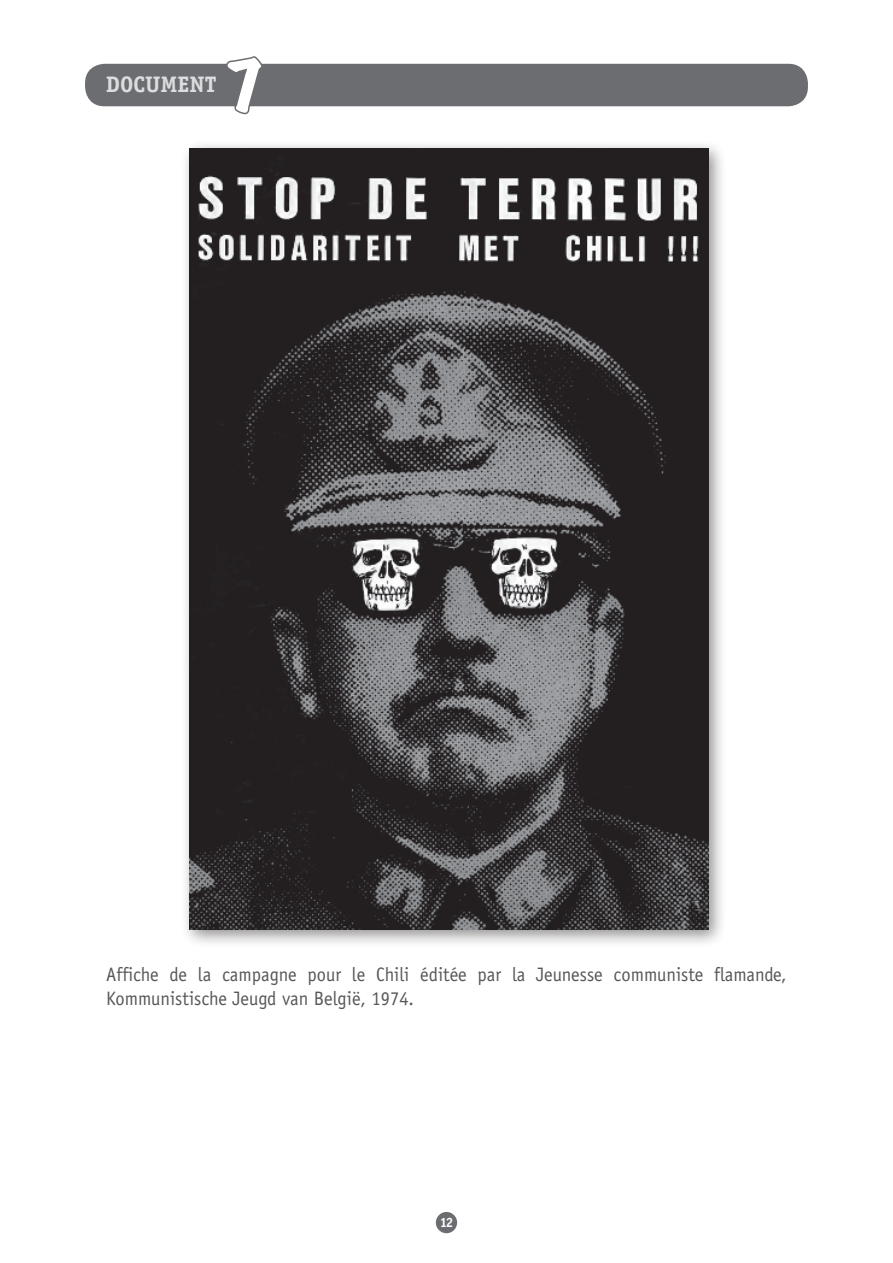
<style>
.page{position:relative;width:893px;height:1263px;background:#fff}
.page>*{position:absolute;margin:0;border:0;box-sizing:border-box;transform-origin:0 0}
.t1{font:expanded 60px "Marker Felt";color:#fff}
.t2{font:700 22.5px "Officina Serif";color:#dcdddf}
.Q_-_QUESTION{font:19.5px/24px "Officina Sans";color:#57585a;scale:.95 1}
.t3{font:700 13.5px "Officina Serif";color:#fff}
</style>
<div class="page">
<div style="left:436px;top:1212px;width:21px;height:21px;background:#6c6d70;border-radius:50%"></div>
<div style="left:85px;top:64px;width:723px;height:42px;background:#6c6d70;border-radius:20px"></div>
<svg style="left:224px;top:56px;width:41px;height:59px"></svg>
<div style="left:180px;top:139px;width:547px;height:809px;background:#231f20;opacity:.5"></div>
<img style="left:190px;top:149px;width:519px;height:780px">
<p class="t2" style="left:106px;top:71px;width:112px">DOCUMENT</p>
<p class="t1" style="left:225px;top:39px;width:40px">7</p>
<p class="Q_-_QUESTION" style="left:106px;top:962px;width:718px">Affiche de la campagne pour le Chili éditée par la Jeunesse communiste flamande,<br>Kommunistische Jeugd van België, 1974.</p>
<p class="t3" style="left:440px;top:1214px;width:15px">12</p>
</div>
